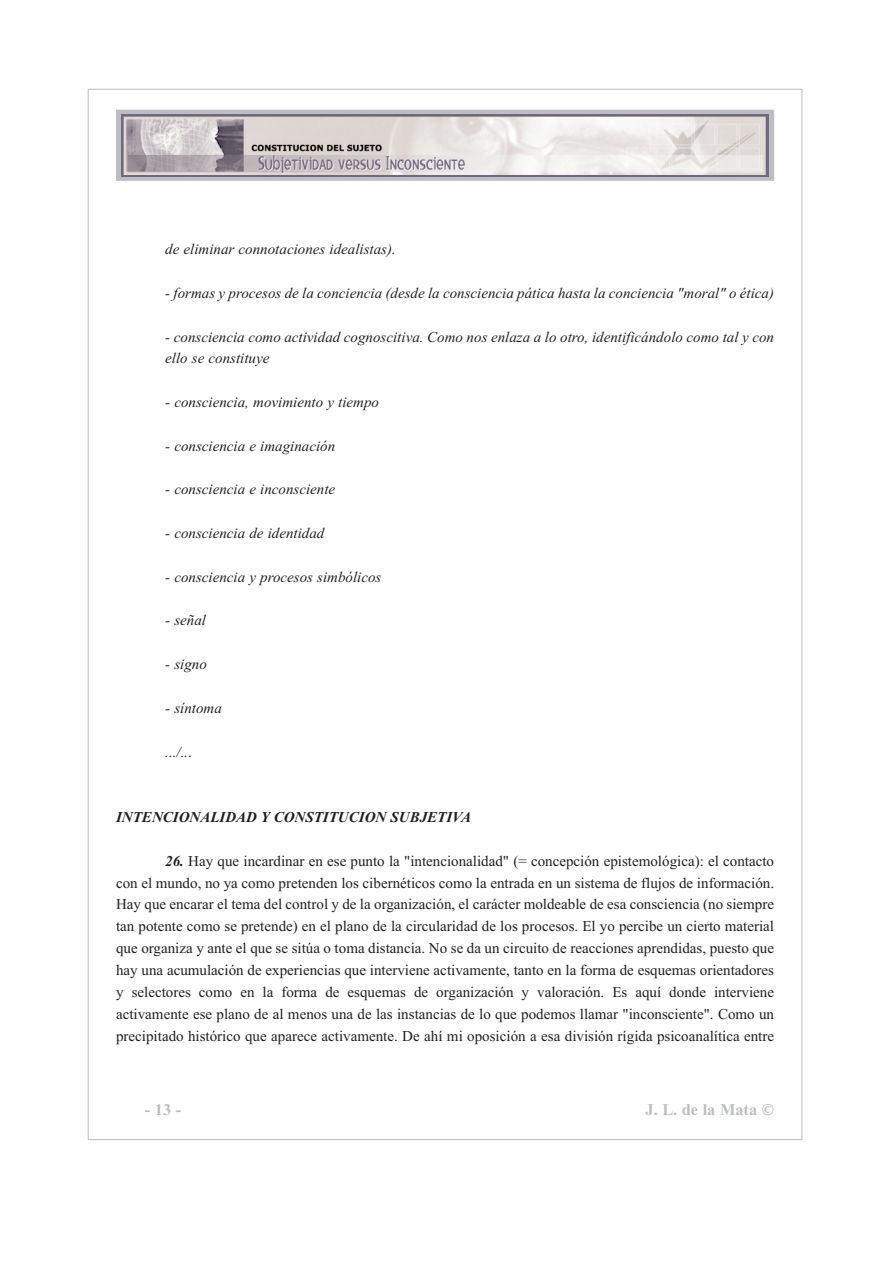
<style>
.page{position:relative;width:893px;height:1263px;background:#fff}
.page>*{position:absolute;margin:0;border:0;box-sizing:border-box;transform-origin:0 0}
.t1{font:700 16.35px "Times New Roman";color:#bdbec1}
.t2{font:15px/21.9px "Times New Roman";color:#231f20;text-align:justify}
.t3{font:italic 15px/21.9px "Times New Roman";color:#231f20}
.t4{font:italic 700 15px "Times New Roman";color:#231f20}
.s1{font-style:normal}
.s2{font-weight:700;font-style:italic}
</style>
<div class="page">
<svg style="left:118px;top:112px;width:654px;height:67px;fill:#bdbec1"></svg>
<img style="left:121px;top:114px;width:647px;height:62px">
<div style="left:116px;top:110px;width:658px;height:71px;border:1px solid #bdbec1"></div>
<p class="t3" style="left:165px;top:240px;width:232px">de eliminar connotaciones idealistas).</p>
<p class="t3" style="left:165px;top:283px;width:610px">- formas y procesos de la conciencia (desde la consciencia pática hasta la conciencia "moral" o ética)</p>
<p class="t3" style="left:165px;top:327px;width:610px">- consciencia como actividad cognoscitiva. Como nos enlaza a lo otro, identificándolo como tal y con ello se constituye</p>
<p class="t3" style="left:165px;top:392px;width:215px">- consciencia, movimiento y tiempo</p>
<p class="t3" style="left:165px;top:436px;width:172px">- consciencia e imaginación</p>
<p class="t3" style="left:165px;top:480px;width:171px">- consciencia e inconsciente</p>
<p class="t3" style="left:165px;top:523px;width:161px">- consciencia de identidad</p>
<p class="t3" style="left:165px;top:567px;width:218px">- consciencia y procesos simbólicos</p>
<p class="t3" style="left:165px;top:611px;width:42px">- señal</p>
<p class="t3" style="left:165px;top:654px;width:43px">- signo</p>
<p class="t3" style="left:165px;top:698px;width:58px">- síntoma</p>
<p class="t3" style="left:165px;top:742px;width:28px">.../..<span class="s1">.</span></p>
<p class="t4" style="left:116px;top:812px;width:356px">INTENCIONALIDAD Y CONSTITUCION SUBJETIVA</p>
<p class="t2" style="left:116px;top:851px;width:659px;text-indent:49px"><span class="s2">26.</span> Hay que incardinar en ese punto la "intencionalidad" (= concepción epistemológica): el contacto con el mundo, no ya como pretenden los cibernéticos como la entrada en un sistema de flujos de información.<br>Hay que encarar el tema del control y de la organización, el carácter moldeable de esa consciencia (no siempre tan potente como se pretende) en el plano de la circularidad de los procesos. El yo percibe un cierto material que organiza y ante el que se sitúa o toma distancia. No se da un circuito de reacciones aprendidas, puesto que hay una acumulación de experiencias que interviene activamente, tanto en la forma de esquemas orientadores y selectores como en la forma de esquemas de organización y valoración. Es aquí donde interviene activamente ese plano de al menos una de las instancias de lo que podemos llamar "inconsciente". Como un precipitado histórico que aparece activamente. De ahí mi oposición a esa división rígida psicoanalítica entre</p>
<p class="t1" style="left:145px;top:1104px;width:38px">- 13 -</p>
<p class="t1" style="left:645px;top:1104px;width:130px">J. L. de la Mata ©</p>
</div>
